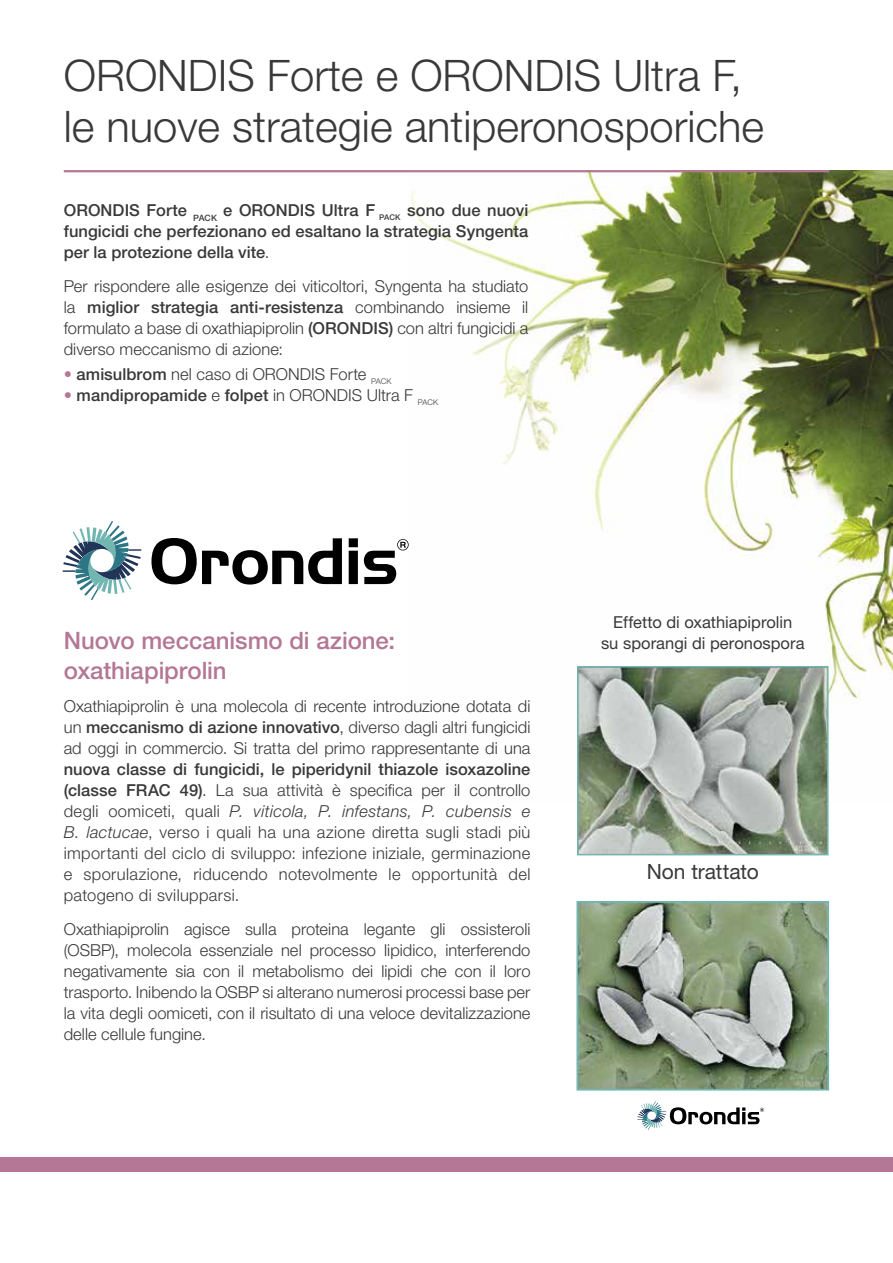
<style>
.page{position:relative;width:893px;height:1263px;background:#fff}
.page>*{position:absolute;margin:0;border:0;box-sizing:border-box;transform-origin:0 0}
.t1{font:300 43.5px/51px "Helvetica Neue LT Std";color:#393939}
.t2{font:500 24px/30px "Helvetica Neue LT Std";letter-spacing:-.005em;color:#b47795}
.t3{font:21px "Helvetica Neue LT Std";letter-spacing:-.005em;color:#393939}
.t4{font:300 16.5px/21px "Helvetica Neue LT Std";letter-spacing:.005em;color:#393939;text-align:justify}
.t5{font:500 16.5px/21px "Helvetica Neue LT Std";letter-spacing:.005em;color:#393939;text-align:justify}
.t6{font:16.5px/21px "Helvetica Neue LT Std";color:#393939;text-align:center}
.s1{font-weight:300}
.s2{font-weight:500}
.s3{font-weight:400;color:#b47795}
.s4{font-style:italic}
</style>
<div class="page">
<img style="left:409px;top:171px;width:484px;height:535px">
<div style="left:0;top:1157px;width:893px;height:14px;background:#b47795"></div>
<hr style="left:64px;top:170px;width:765px;height:2px;background:#b47795">
<svg style="left:151px;top:538px;width:191px;height:46px"></svg>
<svg style="left:349px;top:538px;width:9px;height:46px"></svg>
<svg style="left:63px;top:521px;width:78px;height:79px"></svg>
<svg style="left:364px;top:539px;width:45px;height:45px"></svg>
<img style="left:580px;top:669px;width:246px;height:183px">
<div style="left:577px;top:666px;width:252px;height:189px;border:2px solid #72b6b1"></div>
<img style="left:579px;top:904px;width:247px;height:183px">
<div style="left:576px;top:901px;width:253px;height:189px;border:2px solid #72b6b1"></div>
<svg style="left:637px;top:1101px;width:127px;height:29px"></svg>
<h1 class="t1" style="left:64px;top:49px;width:702px">ORONDIS Forte e ORONDIS Ultra F, le nuove strategie antiperonosporiche</h1>
<p class="t5" style="left:64px;top:199px;width:466px">ORONDIS Forte <sub>PACK</sub> e ORONDIS Ultra F <sub>PACK</sub> sono due nuovi fungicidi che perfezionano ed esaltano la strategia Syngenta per la protezione della vite<span class="s1">.</span></p>
<p class="t4" style="left:64px;top:275px;width:466px">Per rispondere alle esigenze dei viticoltori, Syngenta ha studiato la <span class="s2">miglior strategia anti-resistenza</span> combinando insieme il formulato a base di oxathiapiprolin <span class="s2">(ORONDIS)</span> con altri fungicidi a diverso meccanismo di azione:</p>
<p class="t4" style="left:64px;top:363px;width:329px"><span class="s3">•</span> <span class="s2">amisulbrom</span> nel caso di ORONDIS Forte <sub>PACK</sub></p>
<p class="t5" style="left:64px;top:384px;width:376px"><span class="s3">•</span> mandipropamide <span class="s1">e</span> folpet <span class="s1">in ORONDIS Ultra F</span> <sub>PACK</sub></p>
<h2 class="t2" style="left:64px;top:625px;width:333px">Nuovo meccanismo di azione: oxathiapiprolin</h2>
<p class="t4" style="left:64px;top:696px;width:468px">Oxathiapiprolin è una molecola di recente introduzione dotata di un <span class="s2">meccanismo di azione innovativo</span>, diverso dagli altri fungicidi ad oggi in commercio. Si tratta del primo rappresentante di una</p>
<p class="t4" style="left:64px;top:759px;width:468px"><span class="s2">nuova classe di fungicidi, le piperidynil thiazole isoxazoline (classe FRAC 49)</span>. La sua attività è specifica per il controllo degli oomiceti, quali <span class="s4">P. viticola, P. infestans, P. cubensis e B. lactucae</span>, verso i quali ha una azione diretta sugli stadi più importanti del ciclo di sviluppo: infezione iniziale, germinazione e sporulazione, riducendo notevolmente le opportunità del patogeno di svilupparsi.</p>
<p class="t4" style="left:64px;top:918px;width:468px">Oxathiapiprolin agisce sulla proteina legante gli ossisteroli (OSBP), molecola essenziale nel processo lipidico, interferendo negativamente sia con il metabolismo dei lipidi che con il loro trasporto. Inibendo la OSBP si alterano numerosi processi base per la vita degli oomiceti, con il risultato di una veloce devitalizzazione delle cellule fungine.</p>
<p class="t6" style="left:601px;top:612px;width:205px">Effetto di oxathiapiprolin<br>su sporangi di peronospora</p>
<p class="t3" style="left:647px;top:859px;width:114px">Non trattato</p>
</div>
